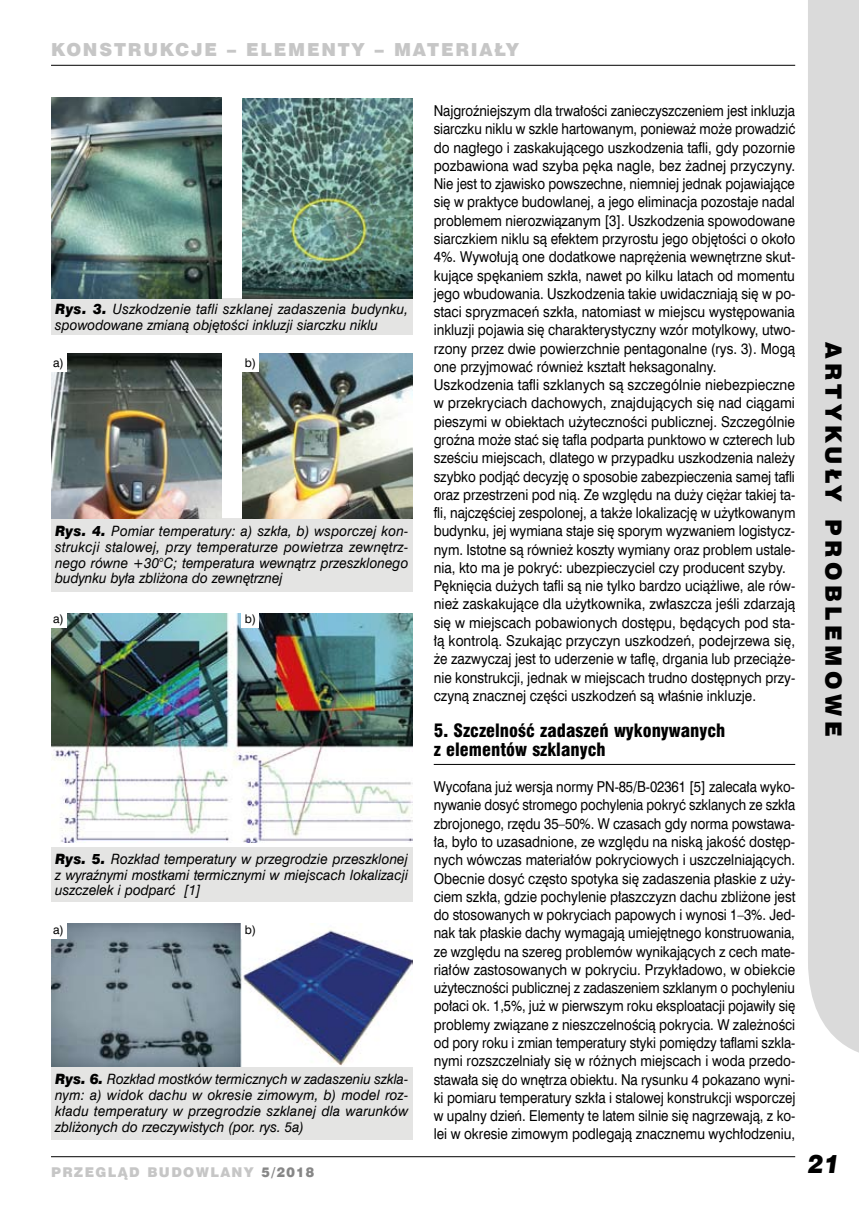
<style>
.page{position:relative;width:859px;height:1212px;background:#fff}
.page>*{position:absolute;margin:0;border:0;box-sizing:border-box;transform-origin:0 0}
.t1{font:italic 25.5px "Swis 721 Blk EU";color:#000;scale:.95 1}
.t2{font:22.5px "Swis 721 Blk EU";letter-spacing:.2em;color:#000}
.t3{font:18px/18.3px "Swis 721 Blk Cn EU";color:#000}
.t4{font:18px "Swis 721 Blk EU";letter-spacing:.1em;color:#c6c6c6}
.t5{font:15px/18.3px "Swis 721 EU Normal";color:#000;scale:.88 1}
.t6{font:14.25px/15.8px "Swis 721 EU Italic";color:#000;text-align:justify;scale:.95 1}
.t7{font:13.5px "Swis 721 Blk EU";letter-spacing:.1em;color:#c6c6c6}
.t8{font:12px "Swis 721 EU Normal";color:#000}
.s1{font-family:"Swis 721 Blk EU";font-style:italic}
.s2{color:#878787}
</style>
<div class="page">
<hr style="left:51px;top:1156px;width:744px;height:1px;background:#000">
<hr style="left:51px;top:65px;width:744px;height:1px;background:#000">
<div style="left:808px;top:0;width:51px;height:1053px;background:#dadada"></div>
<hr style="left:434px;top:764px;width:361px;height:1px;background:#000">
<div style="left:51px;top:298px;width:361px;height:37px;background:#e4e4e3"></div>
<div style="left:51px;top:518px;width:361px;height:73px;background:#e4e4e3"></div>
<div style="left:51px;top:1066px;width:361px;height:73px;background:#e4e4e3"></div>
<div style="left:51px;top:847px;width:361px;height:55px;background:#e4e4e3"></div>
<img style="left:242px;top:98px;width:170px;height:201px">
<img style="left:51px;top:98px;width:170px;height:201px">
<img style="left:51px;top:924px;width:361px;height:142px">
<img style="left:51px;top:614px;width:361px;height:228px">
<img style="left:242px;top:354px;width:170px;height:164px">
<img style="left:51px;top:354px;width:170px;height:164px">
<div style="left:50px;top:354px;width:17px;height:18px;background:#fff"></div>
<div style="left:50px;top:609px;width:17px;height:19px;background:#fff"></div>
<div style="left:50px;top:920px;width:17px;height:18px;background:#fff"></div>
<div style="left:242px;top:354px;width:17px;height:18px;background:#fff"></div>
<div style="left:242px;top:609px;width:17px;height:19px;background:#fff"></div>
<div style="left:242px;top:920px;width:17px;height:18px;background:#fff"></div>
<p class="t4" style="left:51px;top:38px;width:469px">KONSTRUKCJE – ELEMENTY – MATERIAŁY</p>
<p class="t6" style="left:55px;top:302px;width:373px"><span class="s1">Rys. 3.</span> Uszkodzenie tafli szklanej zadaszenia budynku, spowodowane zmianą objętości inkluzji siarczku niklu</p>
<p class="t8" style="left:53px;top:355px;width:12px">a)</p>
<p class="t8" style="left:245px;top:355px;width:13px">b)</p>
<p class="t6" style="left:55px;top:524px;width:373px"><span class="s1">Rys. 4.</span> Pomiar temperatury: a) szkła, b) wsporczej kon&shy;strukcji stalowej, przy temperaturze powietrza zewnętrz&shy;nego równe +30°C; temperatura wewnątrz przeszklonego budynku była zbliżona do zewnętrznej</p>
<p class="t8" style="left:53px;top:611px;width:12px">a)</p>
<p class="t8" style="left:245px;top:611px;width:13px">b)</p>
<p class="t6" style="left:55px;top:851px;width:373px"><span class="s1">Rys. 5.</span> Rozkład temperatury w przegrodzie przeszklonej z wyraźnymi mostkami termicznymi w miejscach lokalizacji uszczelek i podparć [1]</p>
<p class="t8" style="left:53px;top:922px;width:12px">a)</p>
<p class="t8" style="left:245px;top:922px;width:13px">b)</p>
<p class="t6" style="left:55px;top:1072px;width:373px"><span class="s1">Rys. 6.</span> Rozkład mostków termicznych w zadaszeniu szkla&shy;nym: a) widok dachu w okresie zimowym, b) model roz&shy;kładu temperatury w przegrodzie szklanej dla warunków zbliżonych do rzeczywistych (por. rys. 5a)</p>
<p class="t7" style="left:51px;top:1163px;width:265px">PRZEGLĄD BUDOWLANY <span class="s2">5/2018</span></p>
<p class="t5" style="left:434px;top:102px;width:413px">Najgroźniejszym dla trwałości zanieczyszczeniem jest inkluzja siarczku niklu w szkle hartowanym, ponieważ może prowadzić do nagłego i zaskakującego uszkodzenia tafli, gdy pozornie pozbawiona wad szyba pęka nagle, bez żadnej przyczyny.<br>Nie jest to zjawisko powszechne, niemniej jednak pojawiające się w praktyce budowlanej, a jego eliminacja pozostaje nadal problemem nierozwiązanym [3]. Uszkodzenia spowodowane siarczkiem niklu są efektem przyrostu jego objętości o około 4%. Wywołują one dodatkowe naprężenia wewnętrzne skut&shy;kujące spękaniem szkła, nawet po kilku latach od momentu jego wbudowania. Uszkodzenia takie uwidaczniają się w po&shy;staci spryzmaceń szkła, natomiast w miejscu występowania inkluzji pojawia się charakterystyczny wzór motylkowy, utwo&shy;rzony przez dwie powierzchnie pentagonalne (rys. 3). Mogą one przyjmować również kształt heksagonalny.<br>Uszkodzenia tafli szklanych są szczególnie niebezpieczne w przekryciach dachowych, znajdujących się nad ciągami pieszymi w obiektach użyteczności publicznej. Szczególnie groźna może stać się tafla podparta punktowo w czterech lub sześciu miejscach, dlatego w przypadku uszkodzenia należy szybko podjąć decyzję o sposobie zabezpieczenia samej tafli oraz przestrzeni pod nią. Ze względu na duży ciężar takiej ta&shy;fli, najczęściej zespolonej, a także lokalizację w użytkowanym budynku, jej wymiana staje się sporym wyzwaniem logistycz&shy;nym. Istotne są również koszty wymiany oraz problem ustale&shy;nia, kto ma je pokryć: ubezpieczyciel czy producent szyby.<br>Pęknięcia dużych tafli są nie tylko bardzo uciążliwe, ale rów&shy;nież zaskakujące dla użytkownika, zwłaszcza jeśli zdarzają się w miejscach pobawionych dostępu, będących pod sta&shy;łą kontrolą. Szukając przyczyn uszkodzeń, podejrzewa się, że zazwyczaj jest to uderzenie w taflę, drgania lub przeciąże&shy;nie konstrukcji, jednak w miejscach trudno dostępnych przy&shy;czyną znacznej części uszkodzeń są właśnie inkluzje.</p>
<p class="t3" style="left:434px;top:723px;width:293px">5. Szczelność zadaszeń wykonywanych z elementów szklanych</p>
<p class="t5" style="left:434px;top:778px;width:413px;text-align:justify">Wycofana już wersja normy PN-85/B-02361 [5] zalecała wyko&shy;nywanie dosyć stromego pochylenia pokryć szklanych ze szkła zbrojonego, rzędu 35–50%. W czasach gdy norma powstawa&shy;ła, było to uzasadnione, ze względu na niską jakość dostęp&shy;nych wówczas materiałów pokryciowych i uszczelniających.<br>Obecnie dosyć często spotyka się zadaszenia płaskie z uży&shy;ciem szkła, gdzie pochylenie płaszczyzn dachu zbliżone jest do stosowanych w pokryciach papowych i wynosi 1–3%. Jed&shy;nak tak płaskie dachy wymagają umiejętnego konstruowania, ze względu na szereg problemów wynikających z cech mate&shy;riałów zastosowanych w pokryciu. Przykładowo, w obiekcie użyteczności publicznej z zadaszeniem szklanym o pochyleniu połaci ok. 1,5%, już w pierwszym roku eksploatacji pojawiły się problemy związane z nieszczelnością pokrycia. W zależności od pory roku i zmian temperatury styki pomiędzy taflami szkla&shy;nymi rozszczelniały się w różnych miejscach i woda przedo&shy;stawała się do wnętrza obiektu. Na rysunku 4 pokazano wyni&shy;ki pomiaru temperatury szkła i stalowej konstrukcji wsporczej w upalny dzień. Elementy te latem silnie się nagrzewają, z ko&shy;lei w okresie zimowym podlegają znacznemu wychłodzeniu,</p>
<h2 class="t2" style="left:848px;top:342px;width:395px;rotate:90deg">ARTYKUŁY PROBLEMOWE</h2>
<h1 class="t1" style="left:808px;top:1147px;width:35px">21</h1>
</div>
